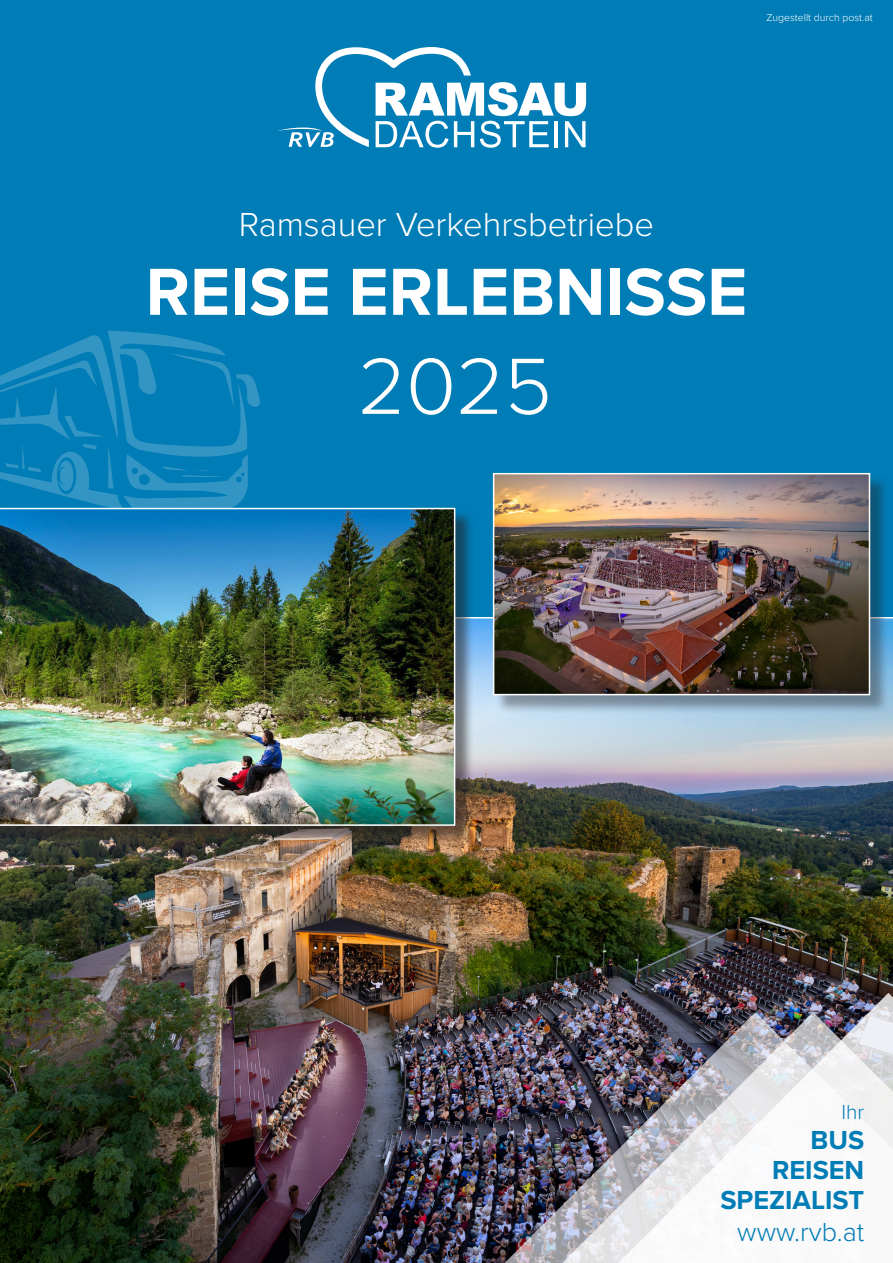
<style>
.page{position:relative;width:893px;height:1263px;background:#007cb6}
.page>*{position:absolute;margin:0;border:0;box-sizing:border-box;transform-origin:0 0}
.t1{font:300 82.5px "Proxima Nova";color:#fff}
.t2{font:700 69px "Proxima Nova";color:#fff}
.t3{font:300 34.5px "Proxima Nova";color:#fff}
.t4{font:300 27px "Proxima Nova";color:#007cb6}
.t5{font:700 27px/30px "Proxima Nova";color:#007cb6;text-align:right}
.t6{font:600 21px/27px "Proxima Nova";color:#007cb6;text-align:right}
.t7{font:300 21px "Proxima Nova";color:#007cb6}
.t8{font:300 10.5px "Proxima Nova";color:#fff}
</style>
<div class="page">
<svg style="left:277px;top:47px;width:309px;height:101px"></svg>
<img style="left:0;top:617px;width:893px;height:646px">
<img style="left:442px;top:1012px;width:24px;height:251px">
<img style="left:466px;top:1012px;width:50px;height:251px">
<img style="left:516px;top:993px;width:377px;height:270px">
<div style="left:495px;top:475px;width:394px;height:239px;background:#231f20;opacity:.41"></div>
<img style="left:496px;top:476px;width:371px;height:216px">
<div style="left:493px;top:473px;width:377px;height:222px;border:2px solid #fff"></div>
<svg style="left:0;top:330px;width:262px;height:178px"></svg>
<div style="left:0;top:510px;width:474px;height:335px;background:#231f20;opacity:.56"></div>
<img style="left:0;top:508px;width:455px;height:318px">
<p class="t8" style="left:766px;top:10px;width:108px">Zugestellt durch post.at</p>
<p class="t3" style="left:239px;top:198px;width:417px">Ramsauer Verkehrsbetriebe</p>
<h2 class="t2" style="left:146px;top:240px;width:603px">REISE ERLEBNISSE</h2>
<h1 class="t1" style="left:358px;top:325px;width:196px">2025</h1>
<p class="t7" style="left:842px;top:1096px;width:24px">Ihr</p>
<p class="t5" style="left:720px;top:1124px;width:145px">BUS<br>REISEN<br>SPEZIALIST</p>
<p class="t4" style="left:737px;top:1212px;width:129px">www.rvb.at</p>
<p class="t6" style="left:758px;top:1134px;width:117px">IHR<br>BUSREISEN<br>SPEZIALIST</p>
<p class="t4" style="left:747px;top:1212px;width:129px">www.rvb.at</p>
</div>
